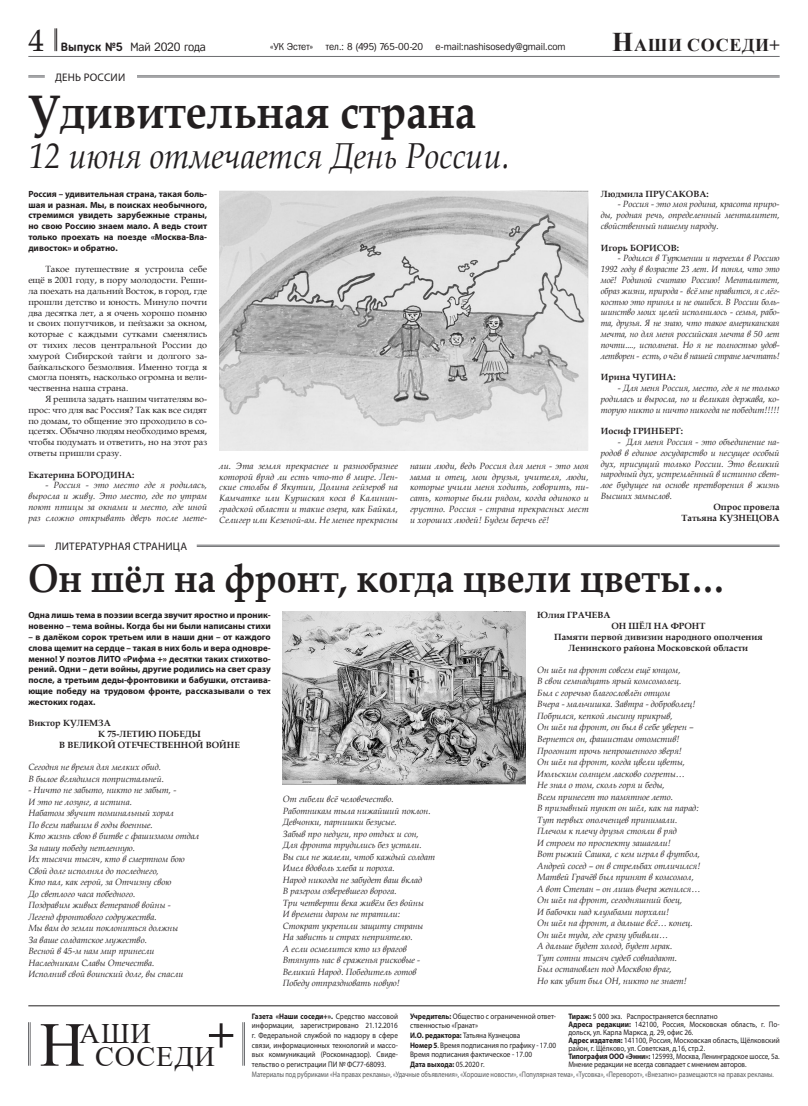
<style>
.page{position:relative;width:808px;height:1106px;background:#fff}
.page>*{position:absolute;margin:0;border:0;box-sizing:border-box;transform-origin:0 0}
.t1{font:700 47px "Book Antiqua";color:#231f20;scale:.9 1}
.t2{font:700 40px "Book Antiqua";color:#231f20;scale:.9 1}
.t3{font:italic 36px "Book Antiqua";color:#231f20;scale:.9 1}
.t4{font:31.3px "Book Antiqua";color:#231f20}
.t5{font:28.3px/22.5px "Times New Roman";letter-spacing:.03em;color:#231f20}
.t6{font:700 18px "Times New Roman";letter-spacing:.035em;color:#231f20}
.t7{font:12px "Fregat";color:#231f20}
.t8{font:11px "Myriad Pro";letter-spacing:.02em;color:#231f20}
.t9{font:10px "Fregat";color:#231f20}
.t10{font:italic 9px/11.5px "Book Antiqua";color:#231f20;text-align:justify}
.t11{font:9px/10.8px "Book Antiqua";color:#231f20;text-align:justify}
.t12{font:700 9px/10.8px "Myriad Pro";color:#231f20;text-align:justify}
.t13{font:700 9px/10.8px "Book Antiqua";color:#231f20;text-align:right}
.t14{font:8px/9.6px "Myriad Pro";color:#231f20;scale:.9 1}
.t15{font:8px "Myriad Pro";color:#57585a;scale:.81 1}
.s1{font-weight:700}
.s2{font-size:27px}
.s3{font-size:62.7px}
</style>
<div class="page">
<hr style="left:28px;top:56px;width:752px;height:1px;background:#6c6d70">
<hr style="left:28px;top:1005px;width:752px;height:1px;background:#231f20">
<hr style="left:137px;top:77px;width:643px;height:1px;background:#6c6d70">
<hr style="left:137px;top:76px;width:643px;height:1px;background:#6c6d70">
<hr style="left:197px;top:546px;width:583px;height:1px;background:#6c6d70">
<hr style="left:197px;top:545px;width:583px;height:1px;background:#6c6d70">
<svg style="left:28px;top:28px;width:484px;height:50px"></svg>
<svg style="left:28px;top:544px;width:699px;height:522px"></svg>
<img style="left:219px;top:190px;width:370px;height:261px">
<img style="left:283px;top:611px;width:242px;height:173px">
<h3 class="t4" style="left:28px;top:19px;width:17px">4</h3>
<h3 class="t7" style="left:61px;top:40px;width:146px"><span class="s1">Выпуск №5</span> Май 2020 года</h3>
<p class="t9" style="left:270px;top:41px;width:297px">«УК Эстет» тел.: 8 (495) 765-00-20 e-mail:nashisosedy@gmail.com</p>
<h3 class="t6" style="left:612px;top:32px;width:169px"><span class="s2">Н</span>АШИ СОСЕДИ+</h3>
<p class="t8" style="left:55px;top:70px;width:72px">ДЕНЬ РОССИИ</p>
<h1 class="t1" style="left:28px;top:80px;width:499px">Удивительная страна</h1>
<h3 class="t3" style="left:28px;top:130px;width:536px">12 июня отмечается День России.</h3>
<p class="t12" style="left:28px;top:188px;width:180px">Россия – удивительная страна, такая боль&shy;шая и разная. Мы, в поисках необычного, стремимся увидеть зарубежные страны, но свою Россию знаем мало. А ведь стоит только проехать на поезде «Москва-Вла&shy;дивосток» и обратно.</p>
<p class="t11" style="left:28px;top:264px;width:180px;text-indent:17px">Такое путешествие я устроила себе ещё в 2001 году, в пору молодости. Реши&shy;ла поехать на дальний Восток, в город, где прошли детство и юность. Минуло почти два десятка лет, а я очень хорошо помню и своих попутчиков, и пейзажи за окном, которые с каждыми сутками сменялись от тихих лесов центральной России до хмурой Сибирской тайги и долгого за&shy;байкальского безмолвия. Именно тогда я смогла понять, насколько огромна и вели&shy;чественна наша страна.</p>
<p class="t11" style="left:28px;top:393px;width:180px;text-indent:17px">Я решила задать нашим читателям во&shy;прос: что для вас Россия? Так как все сидят по домам, то общение это проходило в со&shy;цсетях. Обычно людям необходимо время, чтобы подумать и ответить, но на этот раз ответы пришли сразу.</p>
<p class="t13" style="left:28px;top:469px;width:108px">Екатерина БОРОДИНА:</p>
<p class="t10" style="left:28px;top:480px;width:180px;line-height:10.8px;text-indent:17px">- Россия - это место где я родилась, выросла и живу. Это место, где по утрам поют птицы за окнами и место, где иной раз сложно открывать дверь после мете-</p>
<p class="t8" style="left:55px;top:539px;width:133px">ЛИТЕРАТУРНАЯ СТРАНИЦА</p>
<p class="t10" style="left:219px;top:460px;width:180px;line-height:10.8px">ли. Эта земля прекраснее и разнообразнее которой вряд ли есть что-то в мире. Лен&shy;ские столбы в Якутии, Долина гейзеров на Камчатке или Куршская коса в Калинин&shy;градской области и такие озера, как Байкал, Селигер или Кезеной-ам. Не менее прекрасны</p>
<p class="t10" style="left:410px;top:460px;width:180px;line-height:10.8px">наши люди, ведь Россия для меня - это моя мама и отец, мои друзья, учителя, люди, которые учили меня ходить, говорить, пи&shy;сать, которые были рядом, когда одиноко и грустно. Россия - страна прекрасных мест и хороших людей! Будем беречь её!</p>
<p class="t13" style="left:601px;top:188px;width:109px">Людмила ПРУСАКОВА:</p>
<p class="t10" style="left:601px;top:199px;width:180px;line-height:10.8px;text-indent:17px">- Россия - это моя родина, красота приро&shy;ды, родная речь, определенный менталитет, свойственный нашему народу.</p>
<p class="t13" style="left:601px;top:242px;width:80px">Игорь БОРИСОВ:</p>
<p class="t10" style="left:601px;top:253px;width:180px;line-height:10.8px;text-indent:17px">- Родился в Туркмении и переехал в Россию 1992 году в возрасте 23 лет. И понял, что это моё! Родиной считаю Россию! Менталитет, образ жизни, природа - всё мне нравится, я с лёг&shy;костью это принял и не ошибся. В России боль&shy;шинство моих целей исполнилось - семья, рабо&shy;та, друзья. Я не знаю, что такое американская мечта, но для меня российская мечта в 50 лет почти...., исполнена. Но я не полностью удов&shy;летворен - есть, о чём в нашей стране мечтать!</p>
<p class="t13" style="left:601px;top:372px;width:76px">Ирина ЧУГИНА:</p>
<p class="t10" style="left:601px;top:382px;width:180px;line-height:10.8px;text-indent:17px">- Для меня Россия, место, где я не только родилась и выросла, но и великая держава, ко&shy;торую никто и ничто никогда не победит!!!!!</p>
<p class="t13" style="left:601px;top:426px;width:84px">Иосиф ГРИНБЕРГ:</p>
<p class="t10" style="left:601px;top:436px;width:180px;line-height:10.8px;text-indent:17px">- Для меня Россия - это объединение на&shy;родов в единое государство и несущее особый дух, присущий только России. Это великий народный дух, устремлённый в истинно свет&shy;лое будущее на основе претворения в жизнь Высших замыслов.</p>
<p class="t13" style="left:681px;top:501px;width:100px">Опрос провела<br>Татьяна КУЗНЕЦОВА</p>
<h2 class="t2" style="left:28px;top:551px;width:777px">Он шёл на фронт, когда цвели цветы…</h2>
<p class="t12" style="left:28px;top:609px;width:244px">Одна лишь тема в поэзии всегда звучит яростно и проник&shy;новенно – тема войны. Когда бы ни были написаны стихи</p>
<p class="t12" style="left:28px;top:631px;width:244px">– в далёком сорок третьем или в наши дни – от каждого слова щемит на сердце – такая в них боль и вера одновре&shy;менно! У поэтов ЛИТО «Рифма +» десятки таких стихотво&shy;рений. Одни – дети войны, другие родились на свет сразу после, а третьим деды-фронтовики и бабушки, отстаива&shy;ющие победу на трудовом фронте, рассказывали о тех жестоких годах.</p>
<p class="t13" style="left:28px;top:718px;width:84px">Виктор КУЛЕМЗА</p>
<p class="t13" style="left:98px;top:728px;width:104px">К 75-ЛЕТИЮ ПОБЕДЫ</p>
<p class="t13" style="left:59px;top:739px;width:182px">В ВЕЛИКОЙ ОТЕЧЕСТВЕННОЙ ВОЙНЕ</p>
<p class="t10" style="left:28px;top:761px;width:137px">Сегодня не время для мелких обид.<br>В былое вглядимся попристальней.</p>
<p class="t10" style="left:28px;top:784px;width:173px;text-align:left">- Ничто не забыто, никто не забыт, -<br>И это не лозунг, а истина.<br>Набатом звучит поминальный хорал<br>По всем павшим в годы военные.<br>Кто жизнь свою в битве с фашизмом отдал<br>За нашу победу нетленную.<br>Их тысячи тысяч, кто в смертном бою<br>Свой долг исполнял до последнего,<br>Кто пал, как герой, за Отчизну свою<br>До светлого часа победного.<br>Поздравим живых ветеранов войны -<br>Легенд фронтового содружества.<br>Мы вам до земли поклониться должны<br>За ваше солдатское мужество.<br>Весной в 45-м нам мир принесли<br>Наследникам Славы Отечества.<br>Исполнив свой воинский долг, вы спасли</p>
<p class="t10" style="left:283px;top:793px;width:154px;text-align:left">От гибели всё человечество.<br>Работникам тыла нижайший поклон.<br>Девчонки, парнишки безусые.<br>Забыв про недуги, про отдых и сон,<br>Для фронта трудились без устали.<br>Вы сил не жалели, чтоб каждый солдат<br>Имел вдоволь хлеба и пороха.<br>Народ никогда не забудет ваш вклад<br>В разгром озверевшего ворога.<br>Три четверти века живём без войны<br>И времени даром не тратили:<br>Стократ укрепили защиту страны<br>На зависть и страх неприятелю.<br>А если осмелится кто из врагов<br>Втянуть нас в сраженья рисковые -<br>Великий Народ. Победитель готов<br>Победу отпраздновать новую!</p>
<p class="t13" style="left:537px;top:609px;width:75px">Юлия ГРАЧЕВА</p>
<p class="t13" style="left:554px;top:620px;width:210px;text-align:center">ОН ШЁЛ НА ФРОНТ<br>Памяти первой дивизии народного ополчения<br>Ленинского района Московской области</p>
<p class="t10" style="left:537px;top:664px;width:165px;text-align:left">Он шёл на фронт совсем ещё юнцом,<br>В свои семнадцать ярый комсомолец.<br>Был с горечью благословлён отцом<br>Вчера - мальчишка. Завтра - доброволец!<br>Побрился, кепкой лысину прикрыв,<br>Он шёл на фронт, он был в себе уверен – Вернется он, фашистам отомстив!<br>Прогонит прочь непрошенного зверя!<br>Он шёл на фронт, когда цвели цветы, Июльским солнцем ласково согреты…<br>Не знал о том, сколь горя и беды,<br>Всем принесет то памятное лето.<br>В призывный пункт он шёл, как на парад:<br>Тут первых ополченцев принимали.<br>Плечом к плечу друзья стояли в ряд<br>И строем по проспекту зашагали!<br>Вот рыжий Сашка, с кем играл в футбол, Андрей сосед – он в стрельбах отличился!<br>Матвей Грачёв был принят в комсомол, А вот Степан – он лишь вчера женился… Он шёл на фронт, сегодняшний боец,<br>И бабочки над клумбами порхали!<br>Он шёл на фронт, а дальше всё… конец.<br>Он шёл туда, где сразу убивали…<br>А дальше будет холод, будет мрак.<br>Тут сотни тысяч судеб совпадают.<br>Был остановлен под Москвою враг,<br>Но как убит был ОН, никто не знает!</p>
<h3 class="t5" style="left:95px;top:1021px;width:121px;text-indent:-55px"><span class="s3">Н</span>АШИ<br>СОСЕДИ</h3>
<p class="t14" style="left:252px;top:1011px;width:164px;text-align:justify"><span class="s1">Газета «Наши соседи+».</span> Средство массовой информации, зарегистрировано 21.12.2016 г. Федеральной службой по надзору в сфере связи, информационных технологий и массо&shy;вых коммуникаций (Роскомнадзор). Свиде&shy;тельство о регистрации ПИ № ФС77-68093.</p>
<p class="t14" style="left:410px;top:1011px;width:164px"><span class="s1">Учредитель:</span> Общество с ограниченной ответ&shy;ственностью «Гранат»<br><span class="s1">И.О. редактора:</span> Татьяна Кузнецова<br><span class="s1">Номер 5</span>. Время подписания по графику - 17.00<br>Время подписания фактическое - 17.00<br><span class="s1">Дата выхода:</span> 05.2020 г.</p>
<p class="t14" style="left:568px;top:1012px;width:236px;line-height:8px"><span class="s1">Тираж:</span> 5 000 экз. Распространяется бесплатно<br><span class="s1">Адреса редакции:</span> 142100, Россия, Московская область, г. По&shy;дольск, ул. Карла Маркса, д. 29, офис 26.<br><span class="s1">Адрес издателя:</span> 141100, Россия, Московская область, Щёлковский район, г. Щёлково, ул. Советская, д.16, стр.2.<br><span class="s1">Типография ООО «Энни»:</span> 125993, Москва, Ленинградское шоссе, 5а.<br>Мнение редакции не всегда совпадает с мнением авторов.</p>
<p class="t15" style="left:252px;top:1069px;width:646px">Материалы под рубриками «На правах рекламы», «Удачные объявления», «Хорошие новости», «Популярная тема», «Тусовка», «Переворот», «Внезапно» размещаются на правах рекламы.</p>
</div>
